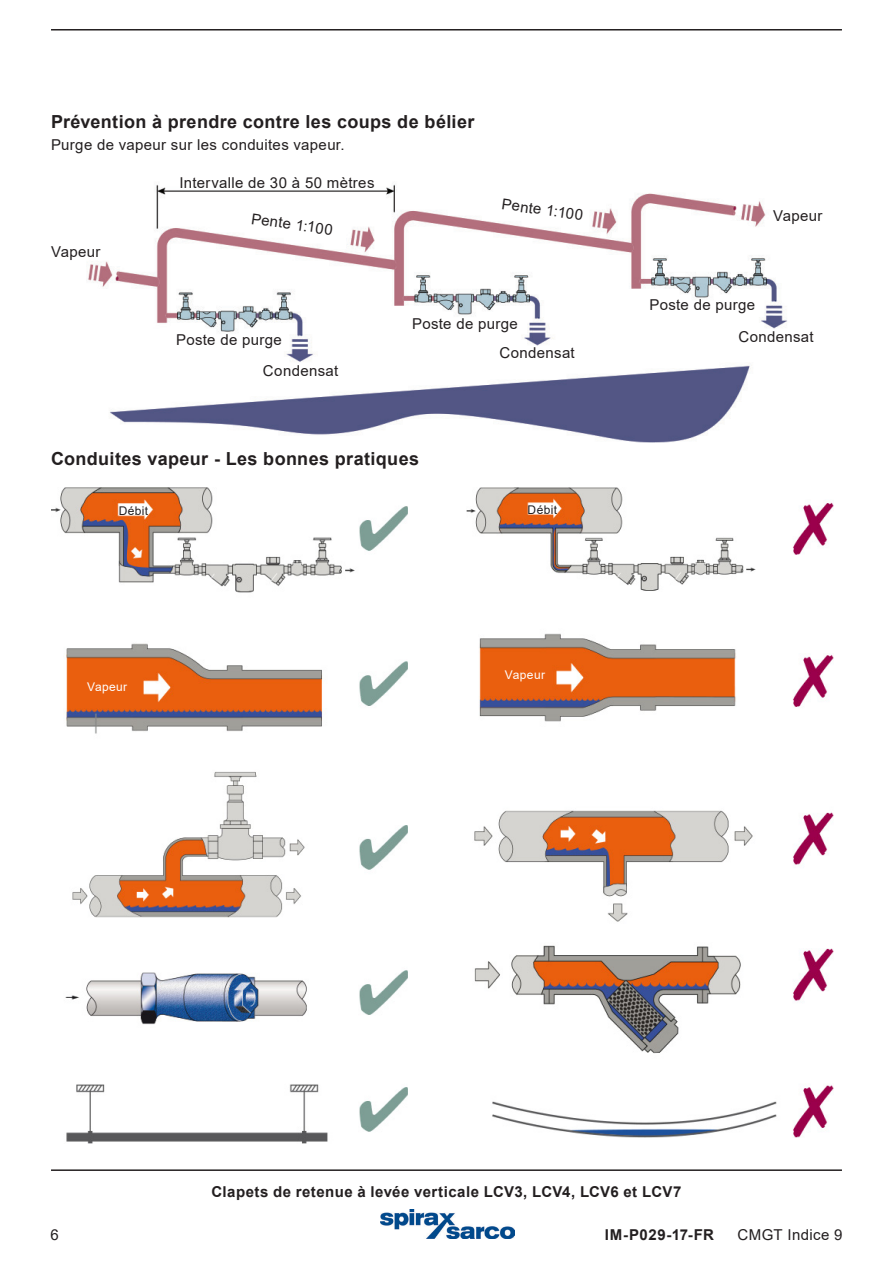
<style>
.page{position:relative;width:893px;height:1263px;background:#fff}
.page>*{position:absolute;margin:0;border:0;box-sizing:border-box;transform-origin:0 0}
.Sous-titre_1{font:700 18px "Arial";letter-spacing:.02em;color:#231f20}
.Texte{font:15px "Arial";letter-spacing:.02em;color:#231f20}
.t1{font:700 15px "Arial";letter-spacing:.025em;color:#231f20}
.Texte-2{font:12px "Arial";letter-spacing:.03em;color:#fff}
.Texte-3{font:12px "Arial";letter-spacing:.03em;color:#231f20}
</style>
<div class="page">
<img style="left:87px;top:184px;width:700px;height:259px">
<img style="left:51px;top:488px;width:357px;height:656px">
<img style="left:467px;top:488px;width:366px;height:649px">
<hr style="left:51px;top:1169px;width:791px;height:2px;background:#231f20">
<img style="left:381px;top:1210px;width:133px;height:29px">
<hr style="left:51px;top:29px;width:791px;height:2px;background:#231f20">
<p class="Sous-titre_1" style="left:51px;top:109px;width:425px">Prévention à prendre contre les coups de bélier</p>
<p class="Texte" style="left:51px;top:135px;width:295px">Purge de vapeur sur les conduites vapeur.</p>
<p class="Texte" style="left:51px;top:242px;width:51px">Vapeur</p>
<p class="Texte" style="left:179px;top:172px;width:197px">Intervalle de 30 à 50 mètres</p>
<p class="Texte" style="left:253px;top:208px;width:84px;rotate:8deg">Pente 1:100</p>
<p class="Texte" style="left:503px;top:194px;width:84px;rotate:8deg">Pente 1:100</p>
<p class="Texte" style="left:773px;top:205px;width:51px">Vapeur</p>
<p class="Texte" style="left:649px;top:294px;width:107px">Poste de purge</p>
<p class="Texte" style="left:412px;top:313px;width:107px">Poste de purge</p>
<p class="Texte" style="left:176px;top:329px;width:107px">Poste de purge</p>
<p class="Texte" style="left:738px;top:327px;width:77px">Condensat</p>
<p class="Texte" style="left:499px;top:342px;width:77px">Condensat</p>
<p class="Texte" style="left:263px;top:361px;width:77px">Condensat</p>
<p class="Sous-titre_1" style="left:51px;top:446px;width:370px">Conduites vapeur - Les bonnes pratiques</p>
<p class="Texte-3" style="left:119px;top:502px;width:31px">Débit</p>
<p class="Texte-3" style="left:528px;top:501px;width:31px">Débit</p>
<p class="Texte-2" style="left:87px;top:679px;width:42px">Vapeur</p>
<p class="Texte-2" style="left:505px;top:666px;width:42px">Vapeur</p>
<p class="t1" style="left:212px;top:1181px;width:471px">Clapets de retenue à levée verticale LCV3, LCV4, LCV6 et LCV7</p>
<p class="Texte" style="left:51px;top:1224px;width:10px">6</p>
<p class="t1" style="left:605px;top:1224px;width:111px">IM-P029-17-FR</p>
<p class="Texte" style="left:738px;top:1224px;width:106px">CMGT Indice 9</p>
</div>
